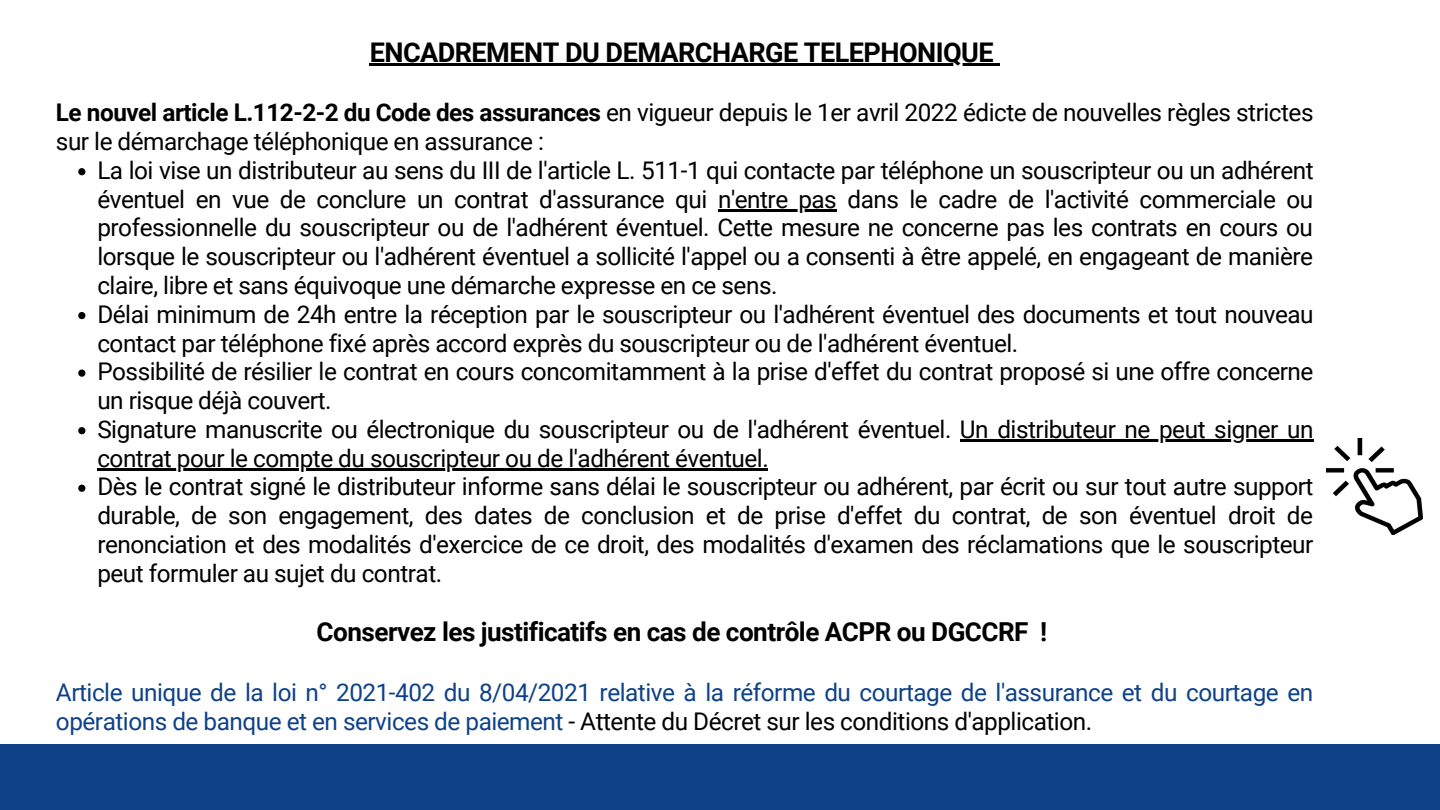
<style>
.page{position:relative;width:1440px;height:810px;background:#fff}
.page>*{position:absolute;margin:0;border:0;box-sizing:border-box;transform-origin:0 0}
.t1{font:700 27.1px "Roboto";letter-spacing:-.02em;color:#000}
.t2{font:700 26.1px "Roboto";letter-spacing:-.02em;color:#000}
.t3{font:24.4px/28.8px "Roboto";letter-spacing:-.02em;color:#000}
.t4{font:24.4px/28.8px "Roboto";letter-spacing:-.02em;color:#0e4188}
.s1{font-weight:700}
.s2{color:#000}
</style>
<div class="page">
<div style="left:1px;top:745px;width:1439px;height:65px;background:#0e4188"></div>
<svg style="left:78px;top:168px;width:7px;height:7px"></svg>
<hr style="left:718px;top:209px;width:118px;height:2px;background:#000">
<svg style="left:78px;top:312px;width:7px;height:7px"></svg>
<svg style="left:78px;top:370px;width:7px;height:7px"></svg>
<svg style="left:78px;top:427px;width:7px;height:7px"></svg>
<hr style="left:960px;top:439px;width:353px;height:2px;background:#000">
<hr style="left:97px;top:468px;width:671px;height:2px;background:#000">
<svg style="left:78px;top:485px;width:7px;height:7px"></svg>
<hr style="left:370px;top:63px;width:623px;height:2px;background:#000">
<svg style="left:993px;top:63px;width:6px;height:2px"></svg>
<img style="left:1326px;top:439px;width:96px;height:96px">
<p class="t1" style="left:370px;top:37px;width:626px">ENCADREMENT DU DEMARCHARGE TELEPHONIQUE</p>
<p class="t3" style="left:56px;top:99px;width:1259px"><span class="s1">Le nouvel article L.112-2-2 du Code des assurances</span> en vigueur depuis le 1er avril 2022 édicte de nouvelles règles strictes sur le démarchage téléphonique en assurance :</p>
<p class="t3" style="left:97px;top:156px;width:1218px;text-align:justify">La loi vise un distributeur au sens du III de l'article L. 511-1 qui contacte par téléphone un souscripteur ou un adhérent éventuel en vue de conclure un contrat d'assurance qui n'entre pas dans le cadre de l'activité commerciale ou professionnelle du souscripteur ou de l'adhérent éventuel. Cette mesure ne concerne pas les contrats en cours ou lorsque le souscripteur ou l'adhérent éventuel a sollicité l'appel ou a consenti à être appelé, en engageant de manière claire, libre et sans équivoque une démarche expresse en ce sens.</p>
<p class="t3" style="left:97px;top:300px;width:1218px">Délai minimum de 24h entre la réception par le souscripteur ou l'adhérent éventuel des documents et tout nouveau contact par téléphone fixé après accord exprès du souscripteur ou de l'adhérent éventuel.</p>
<p class="t3" style="left:97px;top:358px;width:1218px">Possibilité de résilier le contrat en cours concomitamment à la prise d'effet du contrat proposé si une offre concerne un risque déjà couvert.</p>
<p class="t3" style="left:97px;top:415px;width:1218px">Signature manuscrite ou électronique du souscripteur ou de l'adhérent éventuel. Un distributeur ne peut signer un contrat pour le compte du souscripteur ou de l'adhérent éventuel.</p>
<p class="t3" style="left:97px;top:473px;width:1218px;text-align:justify">Dès le contrat signé le distributeur informe sans délai le souscripteur ou adhérent, par écrit ou sur tout autre support durable, de son engagement, des dates de conclusion et de prise d'effet du contrat, de son éventuel droit de renonciation et des modalités d'exercice de ce droit, des modalités d'examen des réclamations que le souscripteur peut formuler au sujet du contrat.</p>
<p class="t2" style="left:317px;top:617px;width:732px">Conservez les justificatifs en cas de contrôle ACPR ou DGCCRF !</p>
<p class="t4" style="left:56px;top:678px;width:1259px">Article unique de la loi n° 2021-402 du 8/04/2021 relative à la réforme du courtage de l'assurance et du courtage en opérations de banque et en services de paiement <span class="s2">- Attente du Décret sur les conditions d'application.</span></p>
</div>
